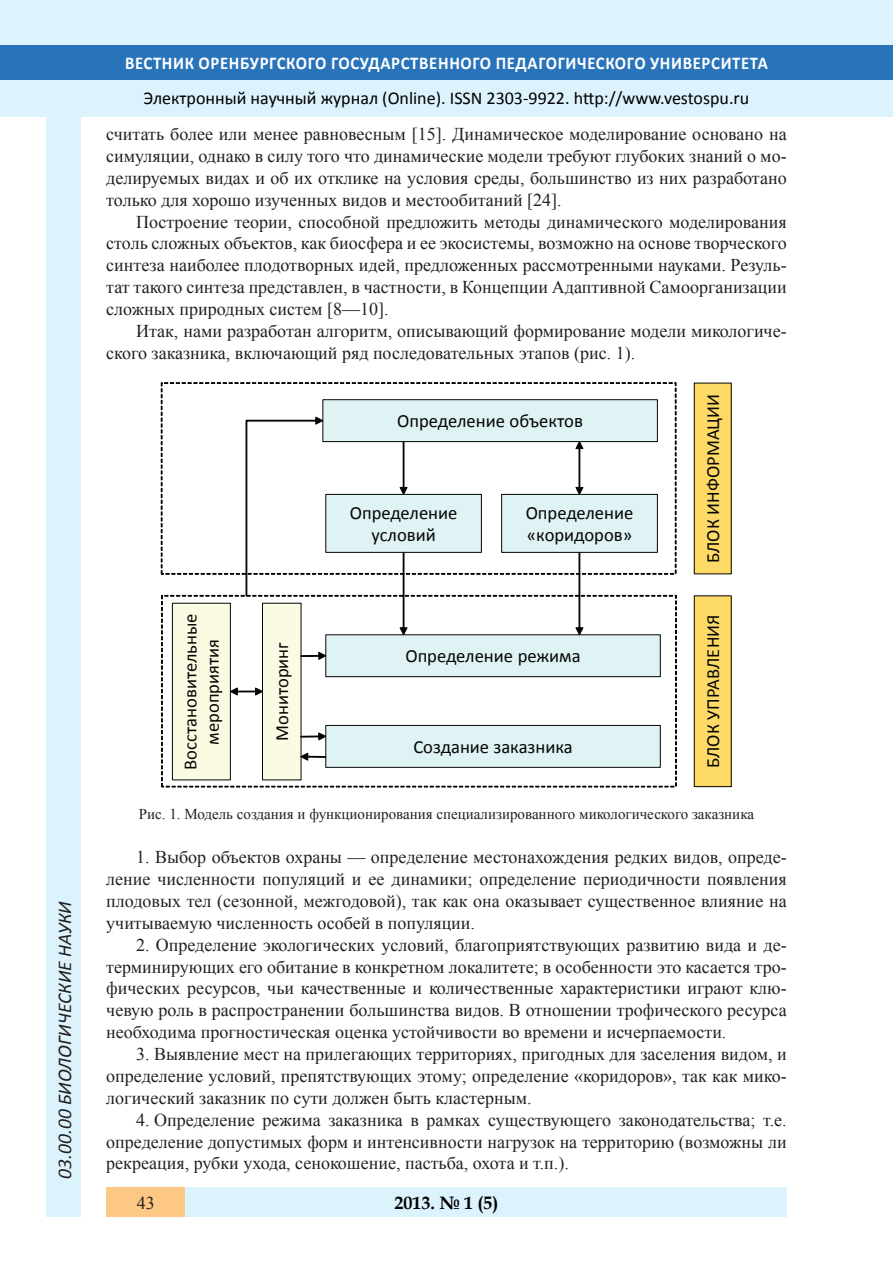
<style>
.page{position:relative;width:893px;height:1263px;background:#fff}
.page>*{position:absolute;margin:0;border:0;box-sizing:border-box;transform-origin:0 0}
.t1{font:italic 19.5px "Calibri";color:#231f20}
.t2{font:18.6px/22.4px "Calibri";color:#050504;text-align:center}
.Стиль2{font:18px/21.9px "Times New Roman";color:#231f20;text-align:justify}
.t3{font:18px "Calibri";color:#000}
.t4{font:700 18px "Calibri";letter-spacing:.04em;color:#fff;scale:.93 1}
.t5{font:700 18px "Book Antiqua";color:#000}
.таблица{font:15px "Times New Roman";color:#231f20}
</style>
<div class="page">
<div style="left:0;top:0;width:893px;height:116px;background:#dcf2fc"></div>
<div style="left:0;top:45px;width:893px;height:34px;background:#2873ba"></div>
<div style="left:47px;top:116px;width:34px;height:1101px;background:#dcf2fc"></div>
<div style="left:106px;top:1188px;width:681px;height:29px;background:#dcf2fc"></div>
<div style="left:106px;top:1188px;width:79px;height:29px;background:#fdc784"></div>
<div style="left:694px;top:383px;width:37px;height:191px;background:#fdd965"></div>
<div style="left:694px;top:383px;width:38px;height:191px;border:1px solid #050504"></div>
<div style="left:694px;top:596px;width:37px;height:191px;background:#fdd965"></div>
<div style="left:694px;top:595px;width:38px;height:192px;border:1px solid #050504"></div>
<svg style="left:161px;top:383px;width:515px;height:191px"></svg>
<svg style="left:161px;top:595px;width:515px;height:192px"></svg>
<svg style="left:230px;top:688px;width:33px;height:7px"></svg>
<svg style="left:301px;top:652px;width:25px;height:7px"></svg>
<svg style="left:301px;top:733px;width:25px;height:7px"></svg>
<svg style="left:301px;top:753px;width:25px;height:7px"></svg>
<svg style="left:400px;top:552px;width:7px;height:83px"></svg>
<svg style="left:576px;top:552px;width:7px;height:83px"></svg>
<svg style="left:400px;top:442px;width:7px;height:52px"></svg>
<svg style="left:576px;top:442px;width:7px;height:52px"></svg>
<svg style="left:246px;top:417px;width:77px;height:179px"></svg>
<p class="t1" style="left:51px;top:1179px;width:279px;rotate:-90deg">03.00.00 БИОЛОГИЧЕСКИЕ НАУКИ</p>
<p class="t4" style="left:125px;top:51px;width:693px">ВЕСТНИК ОРЕНБУРГСКОГО ГОСУДАРСТВЕННОГО ПЕДАГОГИЧЕСКОГО УНИВЕРСИТЕТА</p>
<p class="t3" style="left:144px;top:86px;width:607px">Электронный научный журнал (Online). ISSN 2303-9922. http://www.vestospu.ru</p>
<p class="Стиль2" style="left:106px;top:123px;width:682px">считать более или менее равновесным [15]. Динамическое моделирование основано на симуляции, однако в силу того что динамические модели требуют глубоких знаний о мо&shy;делируемых видах и об их отклике на условия среды, большинство из них разработано только для хорошо изученных видов и местообитаний [24].</p>
<p class="Стиль2" style="left:106px;top:210px;width:682px;text-indent:30px">Построение теории, способной предложить методы динамического моделирования столь сложных объектов, как биосфера и ее экосистемы, возможно на основе творческого синтеза наиболее плодотворных идей, предложенных рассмотренными науками. Резуль&shy;тат такого синтеза представлен, в частности, в Концепции Адаптивной Самоорганизации сложных природных систем [8—10].</p>
<p class="Стиль2" style="left:106px;top:320px;width:682px;text-indent:30px">Итак, нами разработан алгоритм, описывающий формирование модели микологиче&shy;ского заказника, включающий ряд последовательных этапов (рис. 1).</p>
<p class="t2" style="left:179px;top:770px;width:158px;rotate:-90deg">Восстановительные мероприятия</p>
<p class="t2" style="left:397px;top:410px;width:187px">Определение объектов</p>
<p class="t2" style="left:350px;top:501px;width:109px">Определение условий</p>
<p class="t2" style="left:526px;top:501px;width:109px;text-align:left">Определение «коридоров»</p>
<p class="t2" style="left:271px;top:741px;width:100px;rotate:-90deg">Мониторинг</p>
<p class="t2" style="left:405px;top:645px;width:177px">Определение режима</p>
<p class="t2" style="left:413px;top:735px;width:161px">Создание заказника</p>
<p class="t2" style="left:702px;top:563px;width:170px;rotate:-90deg">БЛОК ИНФОРМАЦИИ</p>
<p class="t2" style="left:702px;top:768px;width:155px;rotate:-90deg">БЛОК УПРАВЛЕНИЯ</p>
<p class="таблица" style="left:139px;top:804px;width:617px">Рис. 1. Модель создания и функционирования специализированного микологического заказника</p>
<p class="Стиль2" style="left:106px;top:846px;width:682px;text-indent:30px">1. Выбор объектов охраны — определение местонахождения редких видов, опреде&shy;ление численности популяций и ее динамики; определение периодичности появления плодовых тел (сезонной, межгодовой), так как она оказывает существенное влияние на учитываемую численность особей в популяции.</p>
<p class="Стиль2" style="left:106px;top:933px;width:682px;text-indent:30px">2. Определение экологических условий, благоприятствующих развитию вида и де&shy;терминирующих его обитание в конкретном локалитете; в особенности это касается тро&shy;фических ресурсов, чьи качественные и количественные характеристики играют клю&shy;чевую роль в распространении большинства видов. В отношении трофического ресурса необходима прогностическая оценка устойчивости во времени и исчерпаемости.</p>
<p class="Стиль2" style="left:106px;top:1043px;width:682px;text-indent:30px">3. Выявление мест на прилегающих территориях, пригодных для заселения видом, и определение условий, препятствующих этому; определение «коридоров», так как мико&shy;логический заказник по сути должен быть кластерным.</p>
<p class="Стиль2" style="left:106px;top:1108px;width:682px;text-indent:30px">4. Определение режима заказника в рамках существующего законодательства; т.е. определение допустимых форм и интенсивности нагрузок на территорию (возможны ли рекреация, рубки ухода, сенокошение, пастьба, охота и т.п.).</p>
<p class="Стиль2" style="left:137px;top:1191px;width:19px">43</p>
<p class="t5" style="left:394px;top:1190px;width:106px">2013. № 1 (5)</p>
</div>
